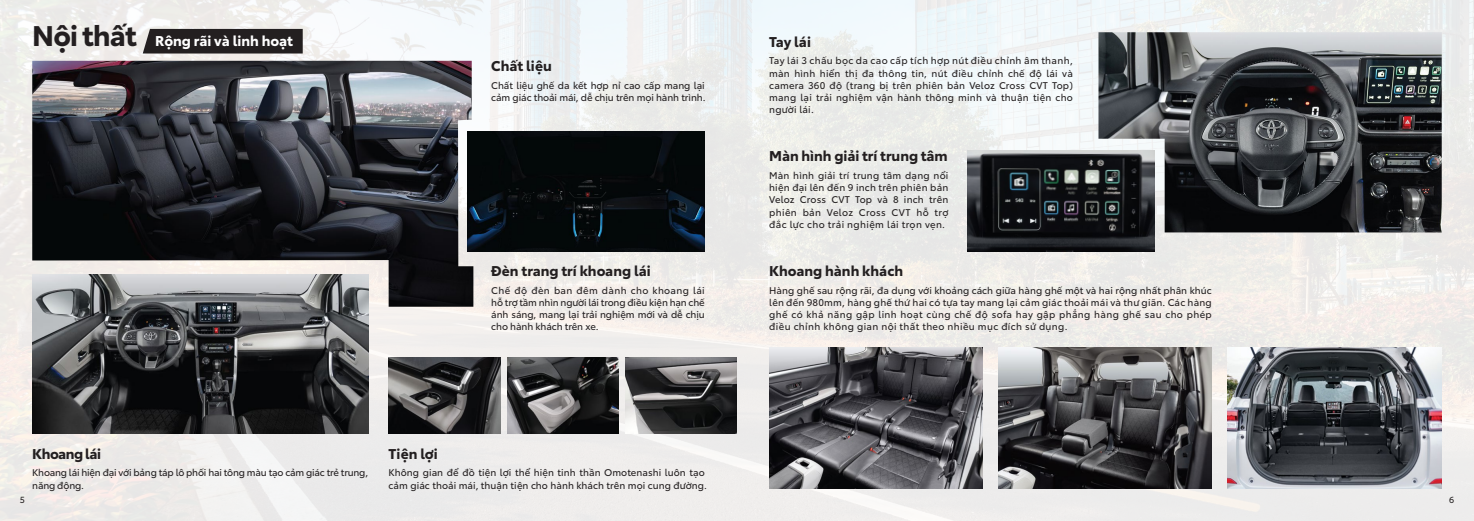
<style>
.page{position:relative;width:1474px;height:521px;background:#fff}
.page>*{position:absolute;margin:0;border:0;box-sizing:border-box;transform-origin:0 0}
.t1{font:700 14px "Toyota Type";color:#231f20}
.t2{font:700 14px "Toyota Type";color:#fff}
.t3{font:700 14px "Toyota Type";letter-spacing:-.03em;color:#231f20}
.t4{font:9.62px/12.2px "Toyota Type";letter-spacing:.005em;color:#231f20;text-align:justify}
.t5{font:9.62px/12.2px "Toyota Type";letter-spacing:-.02em;color:#231f20}
.t6{font:8.75px "Toyota Type";color:#231f20}
.s1{font-size:28px;color:#231f20}
</style>
<div class="page">
<img style="left:0;top:0;width:1473px;height:521px">
<img style="left:507px;top:358px;width:111px;height:76px">
<img style="left:1098px;top:32px;width:343px;height:200px">
<img style="left:32px;top:61px;width:441px;height:246px">
<img style="left:769px;top:347px;width:213px;height:142px">
<img style="left:32px;top:274px;width:336px;height:160px">
<img style="left:998px;top:347px;width:213px;height:142px">
<img style="left:1227px;top:347px;width:214px;height:142px">
<img style="left:468px;top:132px;width:236px;height:119px">
<img style="left:388px;top:358px;width:112px;height:76px">
<img style="left:625px;top:358px;width:112px;height:76px">
<img style="left:967px;top:151px;width:187px;height:100px">
<div style="left:143px;top:29px;width:160px;height:25px;background:#231f20"></div>
<h1 class="t2" style="left:32px;top:31px;width:262px"><span class="s1">Nội thất</span> Rộng rãi và linh hoạt</h1>
<h1 class="t1" style="left:491px;top:55px;width:62px">Chất liệu</h1>
<p class="t4" style="left:491px;top:78px;width:216px">Chất liệu ghế da kết hợp nỉ cao cấp mang lại cảm giác thoải mái, dễ chịu trên mọi hành trình.</p>
<h1 class="t1" style="left:491px;top:260px;width:161px">Đèn trang trí khoang lái</h1>
<p class="t4" style="left:491px;top:283px;width:215px">Chế độ đèn ban đêm dành cho khoang lái hỗ trợ tầm nhìn người lái trong điều kiện hạn chế ánh sáng, mang lại trải nghiệm mới và dễ chịu cho hành khách trên xe.</p>
<h1 class="t3" style="left:32px;top:443px;width:70px">Khoang lái</h1>
<p class="t5" style="left:32px;top:466px;width:337px">Khoang lái hiện đại với bảng táp lô phối hai tông màu tạo cảm giác trẻ trung, năng động.</p>
<h1 class="t1" style="left:388px;top:443px;width:51px">Tiện lợi</h1>
<p class="t4" style="left:388px;top:466px;width:320px">Không gian để đồ tiện lợi thể hiện tinh thần Omotenashi luôn tạo cảm giác thoải mái, thuận tiện cho hành khách trên mọi cung đường.</p>
<h1 class="t1" style="left:769px;top:31px;width:43px">Tay lái</h1>
<p class="t4" style="left:769px;top:54px;width:305px">Tay lái 3 chấu bọc da cao cấp tích hợp nút điều chỉnh âm thanh, màn hình hiển thị đa thông tin, nút điều chỉnh chế độ lái và camera 360 độ (trang bị trên phiên bản Veloz Cross CVT Top) mang lại trải nghiệm vận hành thông minh và thuận tiện cho người lái.</p>
<h1 class="t1" style="left:769px;top:145px;width:180px">Màn hình giải trí trung tâm</h1>
<p class="t4" style="left:769px;top:168px;width:181px">Màn hình giải trí trung tâm dạng nổi hiện đại lên đến 9 inch trên phiên bản Veloz Cross CVT Top và 8 inch trên phiên bản Veloz Cross CVT hỗ trợ đắc lực cho trải nghiệm lái trọn vẹn.</p>
<h1 class="t1" style="left:769px;top:260px;width:135px">Khoang hành khách</h1>
<p class="t4" style="left:769px;top:283px;width:444px">Hàng ghế sau rộng rãi, đa dụng với khoảng cách giữa hàng ghế một và hai rộng nhất phân khúc lên đến 980mm, hàng ghế thứ hai có tựa tay mang lại cảm giác thoải mái và thư giãn. Các hàng ghế có khả năng gập linh hoạt cùng chế độ sofa hay gập phẳng hàng ghế sau cho phép điều chỉnh không gian nội thất theo nhiều mục đích sử dụng.</p>
<p class="t6" style="left:20px;top:493px;width:7px">5</p>
<p class="t6" style="left:1449px;top:493px;width:7px">6</p>
</div>
